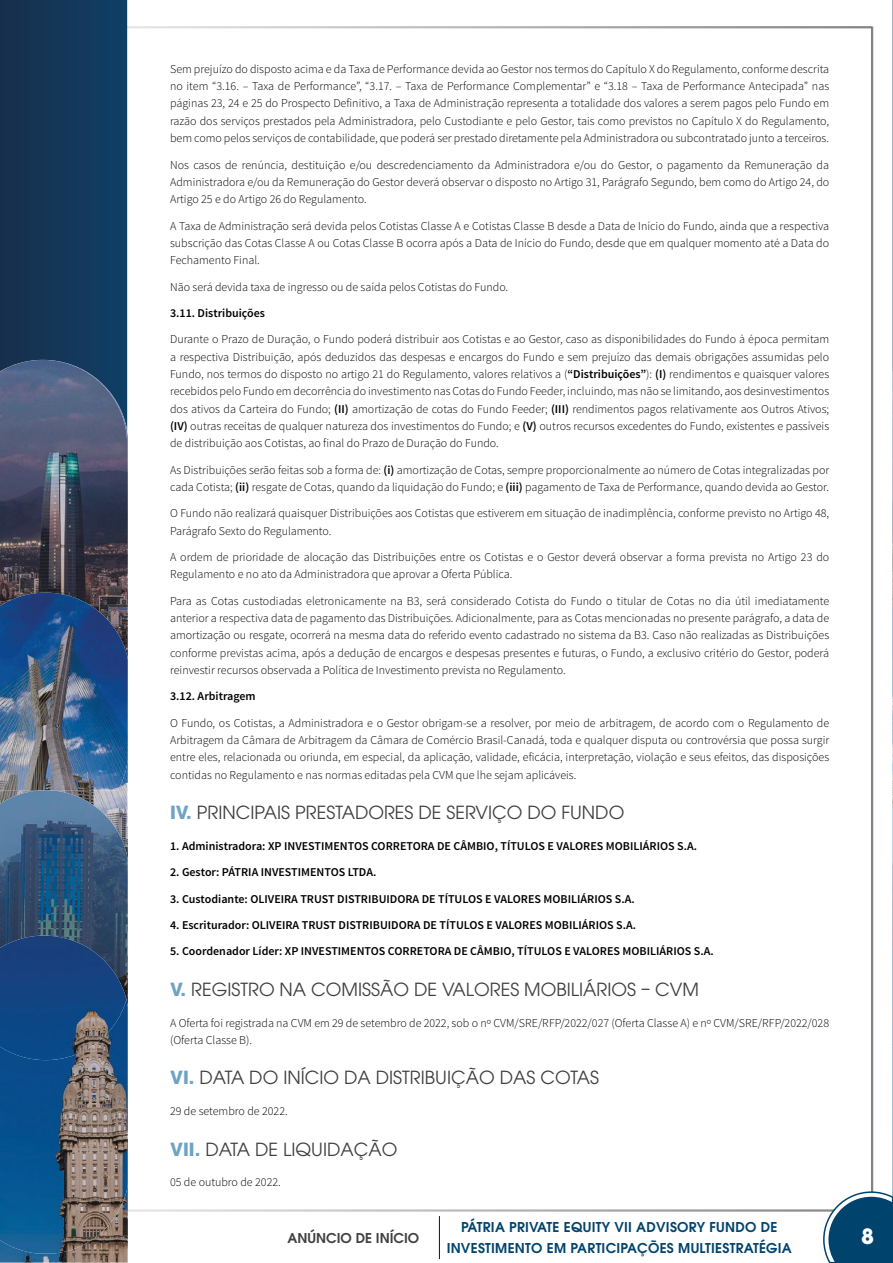
<style>
.page{position:relative;width:893px;height:1263px;background:#fff}
.page>*{position:absolute;margin:0;border:0;box-sizing:border-box;transform-origin:0 0}
.t1{font:700 21px "ITC Avant Garde Pro";color:#fff}
.t2{font:18px "ITC Avant Garde Pro";color:#404040}
.t3{font:600 13.5px/21px "ITC Avant Garde Pro";letter-spacing:.02em;color:#00436d;text-align:center}
.t4{font:600 13.5px "ITC Avant Garde Pro";color:#404040}
.t5{font:300 12px/17.4px "Source Sans Pro";color:#000;text-align:justify}
.t6{font:600 12px "Source Sans Pro";color:#000}
.s1{font-weight:600}
.s2{font-weight:700;color:#6ea3c4}
</style>
<div class="page">
<hr style="left:871px;top:27px;width:2px;height:1176px;background:#404040">
<hr style="left:0;top:1209px;width:836px;height:2px;background:#404040">
<hr style="left:439px;top:1216px;width:1px;height:43px;background:#012841">
<hr style="left:59px;top:26px;width:812px;height:2px;background:#404040">
<svg style="left:0;top:0;width:127px;height:360px;background:#133658"></svg>
<img style="left:0;top:360px;width:127px;height:233px">
<img style="left:0;top:593px;width:127px;height:595px">
<svg style="left:0;top:749px;width:43px;height:439px;background:#315e88"></svg>
<img style="left:85px;top:1262px;width:42px;height:1px">
<img style="left:0;top:1188px;width:127px;height:74px">
<img style="left:0;top:936px;width:126px;height:124px">
<svg style="left:892px;top:0;width:1px;height:360px"></svg>
<img style="left:892px;top:360px;width:1px;height:233px">
<img style="left:892px;top:593px;width:1px;height:156px">
<svg style="left:822px;top:749px;width:71px;height:514px"></svg>
<p class="t5" style="left:170px;top:60px;width:661px">Sem prejuízo do disposto acima e da Taxa de Performance devida ao Gestor nos termos do Capítulo X do Regulamento, conforme descrita no item “3.16. – Taxa de Performance”, “3.17. – Taxa de Performance Complementar” e “3.18 – Taxa de Performance Antecipada” nas páginas 23, 24 e 25 do Prospecto Definitivo, a Taxa de Administração representa a totalidade dos valores a serem pagos pelo Fundo em razão dos serviços prestados pela Administradora, pelo Custodiante e pelo Gestor, tais como previstos no Capítulo X do Regulamento, bem como pelos serviços de contabilidade, que poderá ser prestado diretamente pela Administradora ou subcontratado junto a terceiros.</p>
<p class="t5" style="left:170px;top:156px;width:661px">Nos casos de renúncia, destituição e/ou descredenciamento da Administradora e/ou do Gestor, o pagamento da Remuneração da Administradora e/ou da Remuneração do Gestor deverá observar o disposto no Artigo 31, Parágrafo Segundo, bem como do Artigo 24, do Artigo 25 e do Artigo 26 do Regulamento.</p>
<p class="t5" style="left:170px;top:217px;width:661px">A Taxa de Administração será devida pelos Cotistas Classe A e Cotistas Classe B desde a Data de Início do Fundo, ainda que a respectiva subscrição das Cotas Classe A ou Cotas Classe B ocorra após a Data de Início do Fundo, desde que em qualquer momento até a Data do Fechamento Final.</p>
<p class="t5" style="left:170px;top:278px;width:340px">Não será devida taxa de ingresso ou de saída pelos Cotistas do Fundo.</p>
<p class="t6" style="left:170px;top:305px;width:96px">3.11. Distribuições</p>
<p class="t5" style="left:170px;top:331px;width:661px">Durante o Prazo de Duração, o Fundo poderá distribuir aos Cotistas e ao Gestor, caso as disponibilidades do Fundo à época permitam a respectiva Distribuição, após deduzidos das despesas e encargos do Fundo e sem prejuízo das demais obrigações assumidas pelo Fundo, nos termos do disposto no artigo 21 do Regulamento, valores relativos a (<span class="s1">“Distribuições”</span>): <span class="s1">(I)</span> rendimentos e quaisquer valores recebidos pelo Fundo em decorrência do investimento nas Cotas do Fundo Feeder, incluindo, mas não se limitando, aos desinvestimentos dos ativos da Carteira do Fundo; <span class="s1">(II)</span> amortização de cotas do Fundo Feeder; <span class="s1">(III)</span> rendimentos pagos relativamente aos Outros Ativos; <span class="s1">(IV)</span> outras receitas de qualquer natureza dos investimentos do Fundo; e <span class="s1">(V)</span> outros recursos excedentes do Fundo, existentes e passíveis de distribuição aos Cotistas, ao final do Prazo de Duração do Fundo.</p>
<p class="t5" style="left:170px;top:461px;width:661px">As Distribuições serão feitas sob a forma de: <span class="s1">(i)</span> amortização de Cotas, sempre proporcionalmente ao número de Cotas integralizadas por cada Cotista; <span class="s1">(ii)</span> resgate de Cotas, quando da liquidação do Fundo; e <span class="s1">(iii)</span> pagamento de Taxa de Performance, quando devida ao Gestor.</p>
<p class="t5" style="left:170px;top:505px;width:661px">O Fundo não realizará quaisquer Distribuições aos Cotistas que estiverem em situação de inadimplência, conforme previsto no Artigo 48,<br>Parágrafo Sexto do Regulamento.</p>
<p class="t5" style="left:170px;top:548px;width:661px">A ordem de prioridade de alocação das Distribuições entre os Cotistas e o Gestor deverá observar a forma prevista no Artigo 23 do<br>Regulamento e no ato da Administradora que aprovar a Oferta Pública.</p>
<p class="t5" style="left:170px;top:592px;width:661px">Para as Cotas custodiadas eletronicamente na B3, será considerado Cotista do Fundo o titular de Cotas no dia útil imediatamente anterior a respectiva data de pagamento das Distribuições. Adicionalmente, para as Cotas mencionadas no presente parágrafo, a data de amortização ou resgate, ocorrerá na mesma data do referido evento cadastrado no sistema da B3. Caso não realizadas as Distribuições conforme previstas acima, após a dedução de encargos e despesas presentes e futuras, o Fundo, a exclusivo critério do Gestor, poderá reinvestir recursos observada a Política de Investimento prevista no Regulamento.</p>
<p class="t6" style="left:170px;top:689px;width:87px">3.12. Arbitragem</p>
<p class="t5" style="left:170px;top:714px;width:661px">O Fundo, os Cotistas, a Administradora e o Gestor obrigam-se a resolver, por meio de arbitragem, de acordo com o Regulamento de Arbitragem da Câmara de Arbitragem da Câmara de Comércio Brasil-Canadá, toda e qualquer disputa ou controvérsia que possa surgir entre eles, relacionada ou oriunda, em especial, da aplicação, validade, eficácia, interpretação, violação e seus efeitos, das disposições contidas no Regulamento e nas normas editadas pela CVM que lhe sejam aplicáveis.</p>
<h2 class="t2" style="left:170px;top:801px;width:456px"><span class="s2">IV.</span> PRINCIPAIS PRESTADORES DE SERVIÇO DO FUNDO</h2>
<p class="t6" style="left:170px;top:838px;width:528px">1. Administradora: XP INVESTIMENTOS CORRETORA DE CÂMBIO, TÍTULOS E VALORES MOBILIÁRIOS S.A.</p>
<p class="t6" style="left:170px;top:865px;width:208px">2. Gestor: PÁTRIA INVESTIMENTOS LTDA.</p>
<p class="t6" style="left:170px;top:891px;width:466px">3. Custodiante: OLIVEIRA TRUST DISTRIBUIDORA DE TÍTULOS E VALORES MOBILIÁRIOS S.A.</p>
<p class="t6" style="left:170px;top:917px;width:467px">4. Escriturador: OLIVEIRA TRUST DISTRIBUIDORA DE TÍTULOS E VALORES MOBILIÁRIOS S.A.</p>
<p class="t6" style="left:170px;top:944px;width:545px">5. Coordenador Líder: XP INVESTIMENTOS CORRETORA DE CÂMBIO, TÍTULOS E VALORES MOBILIÁRIOS S.A.</p>
<h2 class="t2" style="left:170px;top:978px;width:530px"><span class="s2">V.</span> REGISTRO NA COMISSÃO DE VALORES MOBILIÁRIOS – CVM</h2>
<p class="t5" style="left:170px;top:1014px;width:660px">A Oferta foi registrada na CVM em 29 de setembro de 2022, sob o nº CVM/SRE/RFP/2022/027 (Oferta Classe A) e nº CVM/SRE/RFP/2022/028 (Oferta Classe B).</p>
<h2 class="t2" style="left:170px;top:1066px;width:431px"><span class="s2">VI.</span> DATA DO INÍCIO DA DISTRIBUIÇÃO DAS COTAS</h2>
<p class="t5" style="left:170px;top:1102px;width:119px">29 de setembro de 2022.</p>
<h2 class="t2" style="left:170px;top:1138px;width:229px"><span class="s2">VII.</span> DATA DE LIQUIDAÇÃO</h2>
<p class="t5" style="left:170px;top:1174px;width:112px">05 de outubro de 2022.</p>
<p class="t4" style="left:288px;top:1229px;width:133px">ANÚNCIO DE INÍCIO</p>
<p class="t3" style="left:447px;top:1216px;width:347px">PÁTRIA PRIVATE EQUITY VII ADVISORY FUNDO DE<br>INVESTIMENTO EM PARTICIPAÇÕES MULTIESTRATÉGIA</p>
<h1 class="t1" style="left:861px;top:1222px;width:14px">8</h1>
</div>
